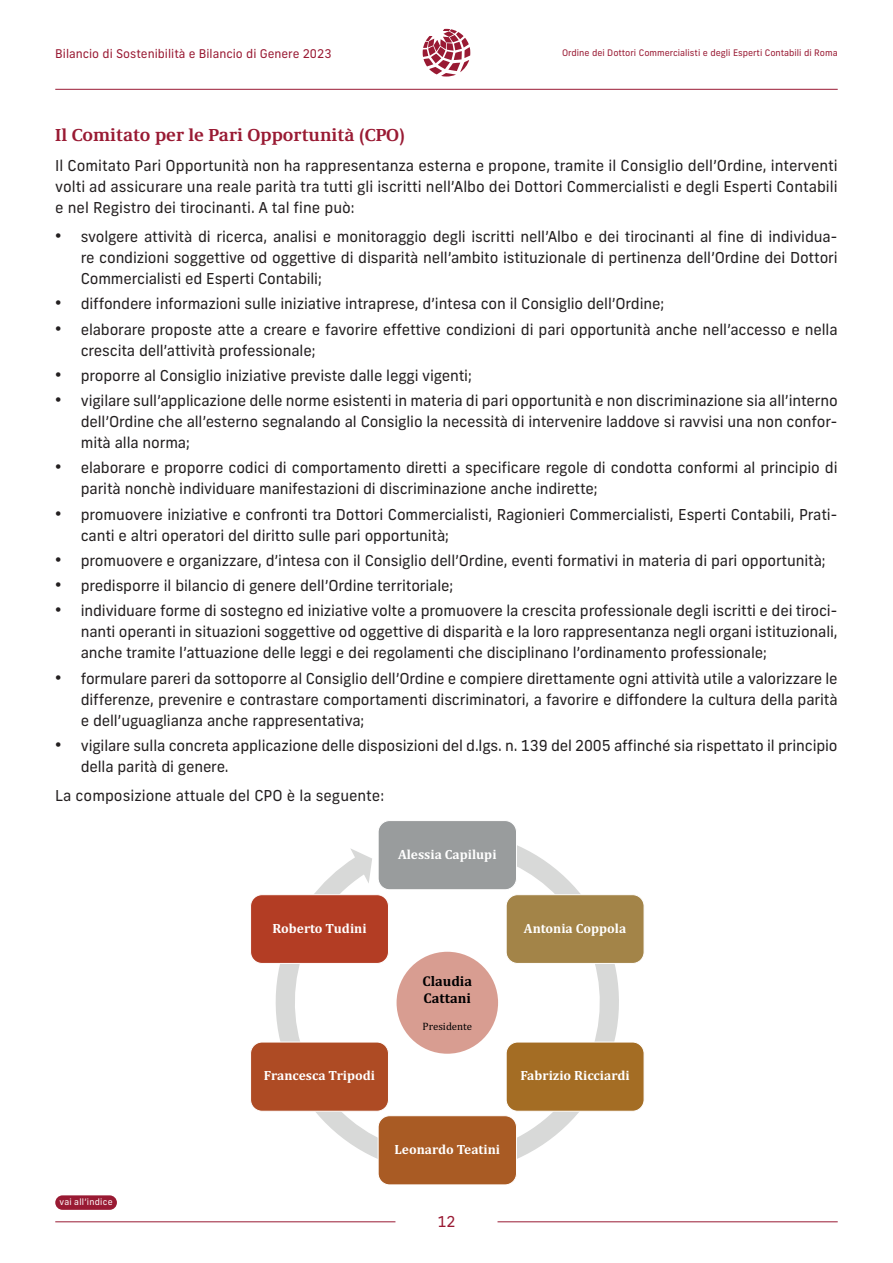
<style>
.page{position:relative;width:893px;height:1263px;background:#fff}
.page>*{position:absolute;margin:0;border:0;box-sizing:border-box;transform-origin:0 0}
.t1{font:700 18px "Demos Next Pro";color:#991a33}
.t2{font:15px/21px "New Frank";letter-spacing:-.01em;color:#231f20;text-align:justify}
.t3{font:15px "New Frank";color:#991a33}
.t4{font:700 14.4px/17.1px "Cambria";color:#000001}
.t5{font:700 13.5px "Cambria";color:#fff}
.t6{font:12px "New Frank";color:#991a33}
.t7{font:10.8px "Cambria";color:#000001}
.t8{font:9px "New Frank";color:#991a33}
.t9{font:8.7px "New Frank";letter-spacing:.03em;color:#fff}
.s1{font-family:"Arial";font-size:18px}
</style>
<div class="page">
<div style="left:55px;top:1195px;width:62px;height:15px;background:#991a33;border-radius:7px"></div>
<svg style="left:423px;top:29px;width:47px;height:48px"></svg>
<hr style="left:55px;top:89px;width:783px;height:1px;background:#991a33">
<hr style="left:55px;top:1221px;width:340px;height:1px;background:#991a33">
<hr style="left:497px;top:1221px;width:341px;height:1px;background:#991a33">
<svg style="left:275px;top:845px;width:344px;height:335px"></svg>
<div style="left:378px;top:820px;width:138px;height:70px;background:#999c9d;border-radius:12px"></div>
<div style="left:378px;top:820px;width:139px;height:70px;border:1px solid #fff;border-radius:12px"></div>
<div style="left:506px;top:895px;width:138px;height:68px;background:#a38448;border-radius:11px"></div>
<div style="left:506px;top:894px;width:138px;height:70px;border:1px solid #fff;border-radius:11px"></div>
<div style="left:506px;top:1042px;width:138px;height:69px;background:#a46d24;border-radius:12px"></div>
<div style="left:506px;top:1041px;width:138px;height:71px;border:1px solid #fff;border-radius:12px"></div>
<div style="left:378px;top:1116px;width:138px;height:69px;background:#a95b24;border-radius:12px"></div>
<div style="left:378px;top:1115px;width:139px;height:70px;border:1px solid #fff;border-radius:12px"></div>
<div style="left:251px;top:1042px;width:137px;height:69px;background:#ae4b24;border-radius:12px"></div>
<div style="left:250px;top:1041px;width:139px;height:71px;border:1px solid #fff;border-radius:12px"></div>
<div style="left:251px;top:895px;width:137px;height:68px;background:#b33d24;border-radius:11px"></div>
<div style="left:250px;top:894px;width:139px;height:70px;border:1px solid #fff;border-radius:11px"></div>
<div style="left:397px;top:952px;width:101px;height:102px;background:#d89d91;border-radius:50%"></div>
<p class="t6" style="left:55px;top:46px;width:278px">Bilancio di Sostenibilità e Bilancio di Genere 2023</p>
<p class="t8" style="left:562px;top:47px;width:277px">Ordine dei Dottori Commercialisti e degli Esperti Contabili di Roma</p>
<p class="t1" style="left:55px;top:122px;width:351px">Il Comitato per le Pari Opportunità (CPO)</p>
<p class="t2" style="left:55px;top:155px;width:784px">Il Comitato Pari Opportunità non ha rappresentanza esterna e propone, tramite il Consiglio dell’Ordine, interventi volti ad assicurare una reale parità tra tutti gli iscritti nell’Albo dei Dottori Commercialisti e degli Esperti Contabili e nel Registro dei tirocinanti. A tal fine può:</p>
<p class="t2" style="left:81px;top:226px;width:758px;text-indent:-26px"><span class="s1">•</span> svolgere attività di ricerca, analisi e monitoraggio degli iscritti nell’Albo e dei tirocinanti al fine di individua&shy;re condizioni soggettive od oggettive di disparità nell’ambito istituzionale di pertinenza dell’Ordine dei Dottori Commercialisti ed Esperti Contabili;</p>
<p class="t2" style="left:55px;top:293px;width:610px"><span class="s1">•</span> diffondere informazioni sulle iniziative intraprese, d’intesa con il Consiglio dell’Ordine;</p>
<p class="t2" style="left:81px;top:319px;width:758px;text-indent:-26px"><span class="s1">•</span> elaborare proposte atte a creare e favorire effettive condizioni di pari opportunità anche nell’accesso e nella crescita dell’attività professionale;</p>
<p class="t2" style="left:55px;top:365px;width:418px"><span class="s1">•</span> proporre al Consiglio iniziative previste dalle leggi vigenti;</p>
<p class="t2" style="left:81px;top:390px;width:758px;text-indent:-26px"><span class="s1">•</span> vigilare sull’applicazione delle norme esistenti in materia di pari opportunità e non discriminazione sia all’interno dell’Ordine che all’esterno segnalando al Consiglio la necessità di intervenire laddove si ravvisi una non confor&shy;mità alla norma;</p>
<p class="t2" style="left:81px;top:457px;width:758px;text-indent:-26px"><span class="s1">•</span> elaborare e proporre codici di comportamento diretti a specificare regole di condotta conformi al principio di parità nonchè individuare manifestazioni di discriminazione anche indirette;</p>
<p class="t2" style="left:81px;top:504px;width:758px;text-indent:-26px"><span class="s1">•</span> promuovere iniziative e confronti tra Dottori Commercialisti, Ragionieri Commercialisti, Esperti Contabili, Prati&shy;canti e altri operatori del diritto sulle pari opportunità;</p>
<p class="t2" style="left:55px;top:550px;width:772px"><span class="s1">•</span> promuovere e organizzare, d’intesa con il Consiglio dell’Ordine, eventi formativi in materia di pari opportunità;</p>
<p class="t2" style="left:55px;top:575px;width:399px"><span class="s1">•</span> predisporre il bilancio di genere dell’Ordine territoriale;</p>
<p class="t2" style="left:81px;top:600px;width:758px;text-indent:-26px"><span class="s1">•</span> individuare forme di sostegno ed iniziative volte a promuovere la crescita professionale degli iscritti e dei tiroci&shy;nanti operanti in situazioni soggettive od oggettive di disparità e la loro rappresentanza negli organi istituzionali, anche tramite l’attuazione delle leggi e dei regolamenti che disciplinano l’ordinamento professionale;</p>
<p class="t2" style="left:81px;top:668px;width:758px;text-indent:-26px"><span class="s1">•</span> formulare pareri da sottoporre al Consiglio dell’Ordine e compiere direttamente ogni attività utile a valorizzare le differenze, prevenire e contrastare comportamenti discriminatori, a favorire e diffondere la cultura della parità e dell’uguaglianza anche rappresentativa;</p>
<p class="t2" style="left:81px;top:735px;width:758px;text-indent:-26px"><span class="s1">•</span> vigilare sulla concreta applicazione delle disposizioni del d.lgs. n. 139 del 2005 affinché sia rispettato il principio della parità di genere.</p>
<p class="t2" style="left:55px;top:785px;width:330px">La composizione attuale del CPO è la seguente:</p>
<p class="t9" style="left:59px;top:1196px;width:55px">vai all’indice</p>
<p class="t5" style="left:398px;top:845px;width:100px">Alessia Capilupi</p>
<p class="t5" style="left:273px;top:919px;width:96px">Roberto Tudini</p>
<p class="t5" style="left:264px;top:1066px;width:113px">Francesca Tripodi</p>
<p class="t4" style="left:422px;top:972px;width:51px">Claudia<br>Cattani</p>
<p class="t7" style="left:423px;top:1020px;width:51px">Presidente</p>
<p class="t5" style="left:524px;top:919px;width:104px">Antonia Coppola</p>
<p class="t5" style="left:520px;top:1066px;width:111px">Fabrizio Ricciardi</p>
<p class="t5" style="left:394px;top:1140px;width:107px">Leonardo Teatini</p>
<p class="t3" style="left:437px;top:1213px;width:20px">12</p>
</div>
